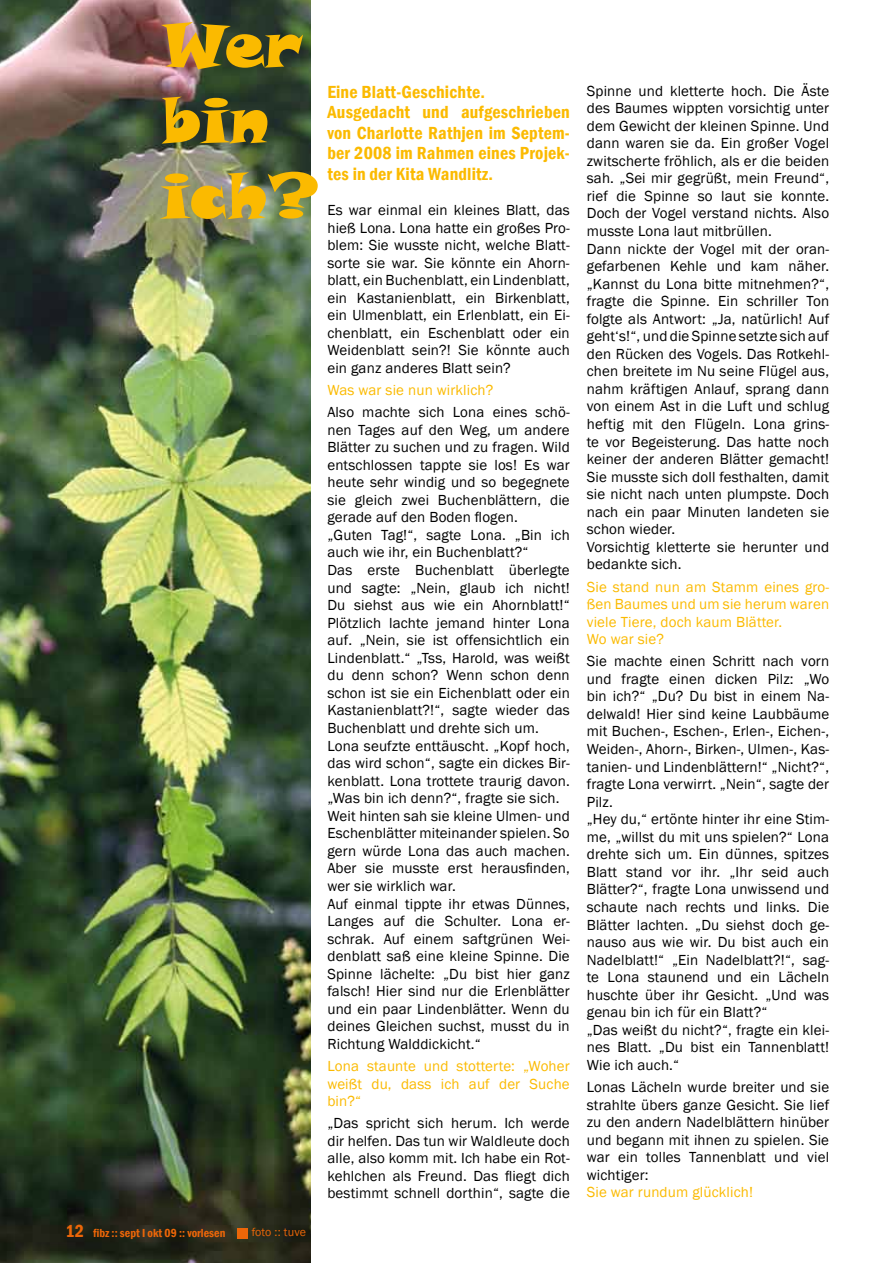
<style>
.page{position:relative;width:893px;height:1263px;background:#fff}
.page>*{position:absolute;margin:0;border:0;box-sizing:border-box;transform-origin:0 0}
.t1{font:63px/75.6px "Snap ITC";color:#fbba00}
.t2{font:600 condensed 18px/20.5px "Franklin Gothic";letter-spacing:.01em;color:#fbba00}
.t3{font:15px/17.5px "Franklin Gothic";letter-spacing:.01em;color:#000;text-align:justify}
.t4{font:15px/17.5px "Franklin Gothic";letter-spacing:.01em;color:#fbba00;text-align:justify}
.t5{font:600 condensed 12px "Franklin Gothic";color:#ec6608}
.t6{font:12px "Franklin Gothic";color:#ec6608}
.s1{font-size:18px}
</style>
<div class="page">
<img style="left:0;top:0;width:310px;height:1263px">
<div style="left:237px;top:1228px;width:11px;height:11px;background:#ec6608"></div>
<h1 class="t1" style="left:162px;top:6px;width:160px">Wer bin ich?</h1>
<p class="t2" style="left:327px;top:81px;width:244px">Eine Blatt-Geschichte.<br>Ausgedacht und aufgeschrieben von Charlotte Rathjen im Septem&shy;ber 2008 im Rahmen eines Projek&shy;tes in der Kita Wandlitz.</p>
<p class="t3" style="left:327px;top:201px;width:244px">Es war einmal ein kleines Blatt, das hieß Lona. Lona hatte ein großes Pro&shy;blem: Sie wusste nicht, welche Blatt&shy;sorte sie war. Sie könnte ein Ahorn&shy;blatt, ein Buchenblatt, ein Lindenblatt, ein Kastanienblatt, ein Birkenblatt, ein Ulmenblatt, ein Erlenblatt, ein Ei&shy;chenblatt, ein Eschenblatt oder ein Weidenblatt sein?! Sie könnte auch ein ganz anderes Blatt sein?</p>
<p class="t4" style="left:327px;top:381px;width:167px">Was war sie nun wirklich?</p>
<p class="t3" style="left:327px;top:404px;width:244px;text-align:left">Also machte sich Lona eines schö&shy;nen Tages auf den Weg, um andere Blätter zu suchen und zu fragen. Wild entschlossen tappte sie los! Es war heute sehr windig und so begegnete sie gleich zwei Buchenblättern, die gerade auf den Boden flogen.<br>„Guten Tag!“, sagte Lona. „Bin ich auch wie ihr, ein Buchenblatt?“<br>Das erste Buchenblatt überlegte und sagte: „Nein, glaub ich nicht!<br>Du siehst aus wie ein Ahornblatt!“ Plötzlich lachte jemand hinter Lona auf. „Nein, sie ist offensichtlich ein Lindenblatt.“ „Tss, Harold, was weißt du denn schon? Wenn schon denn schon ist sie ein Eichenblatt oder ein Kastanienblatt?!“, sagte wieder das Buchenblatt und drehte sich um.<br>Lona seufzte enttäuscht. „Kopf hoch, das wird schon“, sagte ein dickes Bir&shy;kenblatt. Lona trottete traurig davon. „Was bin ich denn?“, fragte sie sich.<br>Weit hinten sah sie kleine Ulmen- und Eschenblätter miteinander spielen. So gern würde Lona das auch machen.<br>Aber sie musste erst herausfinden, wer sie wirklich war.<br>Auf einmal tippte ihr etwas Dünnes, Langes auf die Schulter. Lona er&shy;schrak. Auf einem saftgrünen Wei&shy;denblatt saß eine kleine Spinne. Die Spinne lächelte: „Du bist hier ganz falsch! Hier sind nur die Erlenblätter und ein paar Lindenblätter. Wenn du deines Gleichen suchst, musst du in Richtung Walddickicht.“</p>
<p class="t4" style="left:327px;top:1057px;width:244px">Lona staunte und stotterte: „Woher weißt du, dass ich auf der Suche bin?“</p>
<p class="t3" style="left:327px;top:1115px;width:244px">„Das spricht sich herum. Ich werde dir helfen. Das tun wir Waldleute doch alle, also komm mit. Ich habe ein Rot&shy;kehlchen als Freund. Das fliegt dich bestimmt schnell dorthin“, sagte die</p>
<p class="t5" style="left:66px;top:1225px;width:161px"><span class="s1">12</span> fibz :: sept I okt 09 :: vorlesen</p>
<p class="t6" style="left:252px;top:1225px;width:56px">foto :: tuve</p>
<p class="t3" style="left:587px;top:82px;width:244px;text-align:left">Spinne und kletterte hoch. Die Äste des Baumes wippten vorsichtig unter dem Gewicht der kleinen Spinne. Und dann waren sie da. Ein großer Vogel zwitscherte fröhlich, als er die beiden sah. „Sei mir gegrüßt, mein Freund“, rief die Spinne so laut sie konnte.<br>Doch der Vogel verstand nichts. Also musste Lona laut mitbrüllen.<br>Dann nickte der Vogel mit der oran&shy;gefarbenen Kehle und kam näher. „Kannst du Lona bitte mitnehmen?“, fragte die Spinne. Ein schriller Ton folgte als Antwort: „Ja, natürlich! Auf geht‘s!“, und die Spinne setzte sich auf den Rücken des Vogels. Das Rotkehl&shy;chen breitete im Nu seine Flügel aus, nahm kräftigen Anlauf, sprang dann von einem Ast in die Luft und schlug heftig mit den Flügeln. Lona grins&shy;te vor Begeisterung. Das hatte noch keiner der anderen Blätter gemacht!<br>Sie musste sich doll festhalten, damit sie nicht nach unten plumpste. Doch nach ein paar Minuten landeten sie schon wieder.<br>Vorsichtig kletterte sie herunter und bedankte sich.</p>
<p class="t4" style="left:587px;top:578px;width:244px;text-align:left">Sie stand nun am Stamm eines gro&shy;ßen Baumes und um sie herum waren viele Tiere, doch kaum Blätter.<br>Wo war sie?</p>
<p class="t3" style="left:587px;top:653px;width:244px;text-align:left">Sie machte einen Schritt nach vorn und fragte einen dicken Pilz: „Wo bin ich?“ „Du? Du bist in einem Na&shy;delwald! Hier sind keine Laubbäume mit Buchen-, Eschen-, Erlen-, Eichen-, Weiden-, Ahorn-, Birken-, Ulmen-, Kas&shy;tanien- und Lindenblättern!“ „Nicht?“, fragte Lona verwirrt. „Nein“, sagte der Pilz.<br>„Hey du,“ ertönte hinter ihr eine Stim&shy;me, „willst du mit uns spielen?“ Lona drehte sich um. Ein dünnes, spitzes Blatt stand vor ihr. „Ihr seid auch Blätter?“, fragte Lona unwissend und schaute nach rechts und links. Die Blätter lachten. „Du siehst doch ge&shy;nauso aus wie wir. Du bist auch ein Nadelblatt!“ „Ein Nadelblatt?!“, sag&shy;te Lona staunend und ein Lächeln huschte über ihr Gesicht. „Und was genau bin ich für ein Blatt?“<br>„Das weißt du nicht?“, fragte ein klei&shy;nes Blatt. „Du bist ein Tannenblatt!<br>Wie ich auch.“</p>
<p class="t3" style="left:587px;top:1078px;width:244px">Lonas Lächeln wurde breiter und sie strahlte übers ganze Gesicht. Sie lief zu den andern Nadelblättern hinüber und begann mit ihnen zu spielen. Sie war ein tolles Tannenblatt und viel wichtiger:</p>
<p class="t4" style="left:587px;top:1184px;width:168px">Sie war rundum glücklich!</p>
</div>
